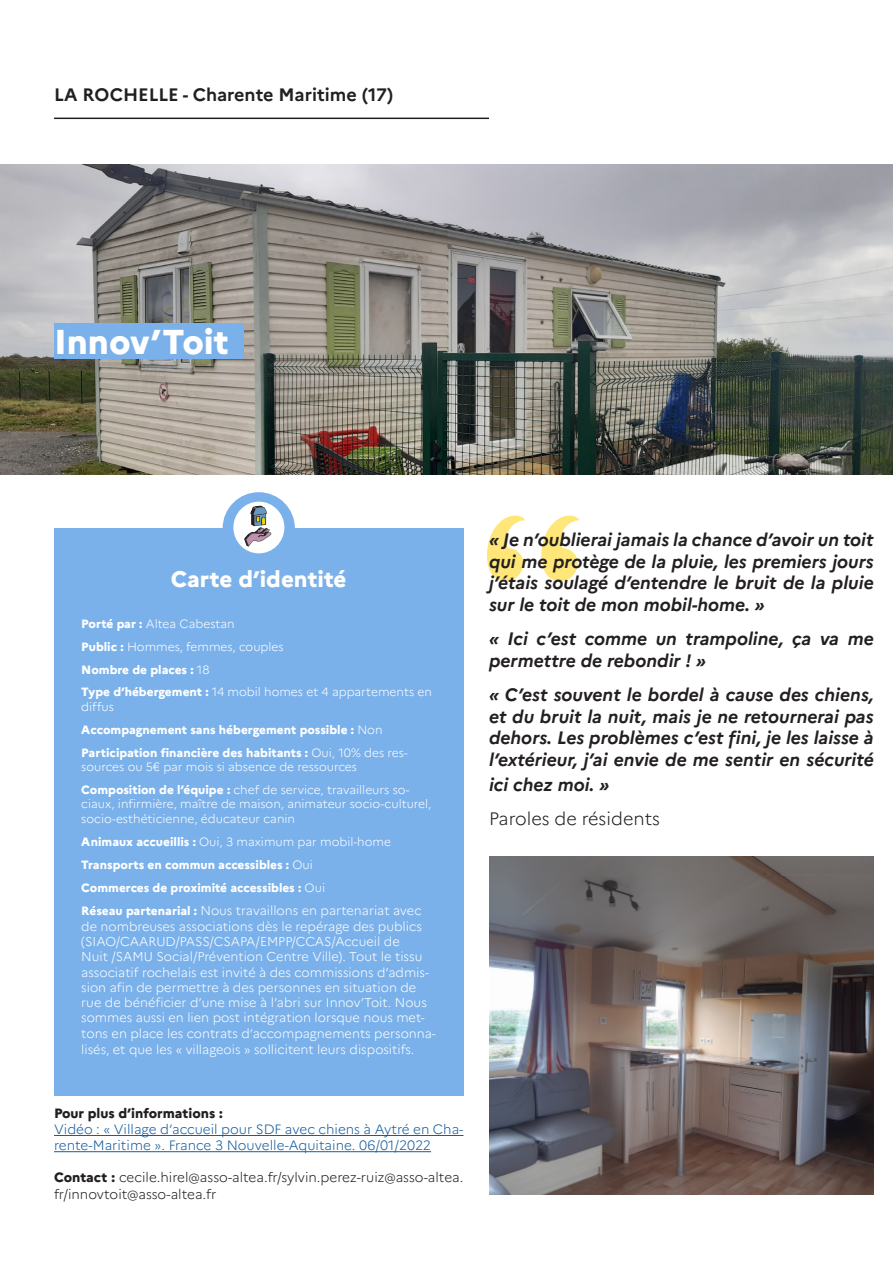
<style>
.page{position:relative;width:893px;height:1263px;background:#fff}
.page>*{position:absolute;margin:0;border:0;box-sizing:border-box;transform-origin:0 0}
.t1{font:217.5px "LEMONMILK";color:#fed304}
.t2{font:800 34.5px "Marianne";color:#fff}
.t3{font:800 22.5px "Marianne";color:#fff}
.t4{font:italic 700 18px/21.6px "Marianne";color:#231f20;text-align:justify}
.t5{font:700 18px "Marianne";color:#231f20}
.t6{font:300 18px "Marianne";color:#231f20}
.t7{font:300 13.5px/16.2px "Marianne";color:#175d9e}
.t8{font:300 13.5px/16.2px "Marianne";color:#231f20}
.t9{font:800 13.5px "Marianne";color:#231f20}
.t10{font:300 12.75px/15.5px "Marianne";color:#fff}
.t11{font:300 12px/14.4px "Marianne";color:#fff}
.t12{font:800 12px "Marianne";color:#fff}
.s1{font-weight:800}
.s2{font-weight:300}
.s3{font-weight:800;font-size:12px}
</style>
<div class="page">
<img style="left:0;top:165px;width:893px;height:309px">
<div style="left:54px;top:528px;width:409px;height:568px;background:#7ab1eb"></div>
<hr style="left:54px;top:1135px;width:409px;height:1px;background:#175d9e">
<hr style="left:54px;top:1151px;width:377px;height:1px;background:#175d9e">
<hr style="left:54px;top:118px;width:435px;height:1px;background:#231f20">
<div style="left:223px;top:492px;width:72px;height:72px;background:#7ab1eb;border-radius:50%"></div>
<img style="left:489px;top:857px;width:385px;height:338px">
<div style="left:54px;top:323px;width:189px;height:36px;background:#7ab1eb"></div>
<div style="left:233px;top:502px;width:51px;height:51px;background:#fff;border-radius:50%"></div>
<svg style="left:244px;top:505px;width:27px;height:42px"></svg>
<p class="t5" style="left:54px;top:80px;width:341px">LA ROCHELLE - Charente Maritime (17)</p>
<p class="t2" style="left:54px;top:315px;width:176px">Innov’Toit</p>
<p class="t3" style="left:171px;top:561px;width:177px">Carte d’identité</p>
<p class="t11" style="left:81px;top:615px;width:155px"><span class="s1">Porté par :</span> Altea Cabestan</p>
<p class="t11" style="left:81px;top:638px;width:204px"><span class="s1">Public :</span> Hommes, femmes, couples</p>
<p class="t12" style="left:81px;top:660px;width:130px">Nombre de places : <span class="s2">18</span></p>
<p class="t11" style="left:81px;top:684px;width:352px"><span class="s1">Type d’hébergement :</span> 14 mobil homes et 4 appartements en diffus</p>
<p class="t12" style="left:81px;top:720px;width:303px">Accompagnement sans hébergement possible : <span class="s2">Non</span></p>
<p class="t11" style="left:81px;top:744px;width:328px"><span class="s1">Participation financière des habitants :</span> Oui, 10% des res&shy;sources ou 5€ par mois si absence de ressources</p>
<p class="t11" style="left:81px;top:781px;width:352px"><span class="s1">Composition de l’équipe :</span> chef de service, travailleurs so&shy;ciaux, infirmière, maître de maison, animateur socio-culturel, socio-esthéticienne, éducateur canin</p>
<p class="t11" style="left:81px;top:833px;width:311px"><span class="s1">Animaux accueillis :</span> Oui, 3 maximum par mobil-home</p>
<p class="t12" style="left:81px;top:855px;width:233px">Transports en commun accessibles : <span class="s2">Oui</span></p>
<p class="t12" style="left:81px;top:878px;width:245px">Commerces de proximité accessibles : <span class="s2">Oui</span></p>
<p class="t10" style="left:81px;top:902px;width:356px"><span class="s3">Réseau partenarial :</span> Nous travaillons en partenariat avec de nombreuses associations dès le repérage des publics (SIAO/CAARUD/PASS/CSAPA/EMPP/CCAS/Accueil de<br>Nuit /SAMU Social/Prévention Centre Ville). Tout le tissu associatif rochelais est invité à des commissions d’admis&shy;sion afin de permettre à des personnes en situation de rue de bénéficier d’une mise à l’abri sur Innov’Toit. Nous sommes aussi en lien post intégration lorsque nous met&shy;tons en place les contrats d’accompagnements personna&shy;lisés, et que les « villageois » sollicitent leurs dispositifs.</p>
<p class="t9" style="left:54px;top:1102px;width:170px">Pour plus d’informations :</p>
<p class="t7" style="left:54px;top:1120px;width:411px">Vidéo : « Village d’accueil pour SDF avec chiens à Aytré en Cha&shy;rente-Maritime ». France 3 Nouvelle-Aquitaine. 06/01/2022</p>
<p class="t8" style="left:54px;top:1168px;width:411px"><span class="s1">Contact :</span> cecile.hirel@asso-altea.fr/sylvin.perez-ruiz@asso-altea. fr/innovtoit@asso-altea.fr</p>
<h1 class="t1" style="left:479px;top:462px;width:110px">‘‘</h1>
<p class="t4" style="left:489px;top:527px;width:386px">« Je n’oublierai jamais la chance d’avoir un toit qui me protège de la pluie, les premiers jours j’étais soulagé d’entendre le bruit de la pluie sur le toit de mon mobil-home. »</p>
<p class="t4" style="left:489px;top:626px;width:386px">« Ici c’est comme un trampoline, ça va me permettre de rebondir ! »</p>
<p class="t4" style="left:489px;top:682px;width:386px">« C’est souvent le bordel à cause des chiens, et du bruit la nuit, mais je ne retournerai pas dehors. Les problèmes c’est fini, je les laisse à l’extérieur, j’ai envie de me sentir en sécurité</p>
<p class="t4" style="left:489px;top:772px;width:122px">ici chez moi. »</p>
<p class="t6" style="left:489px;top:804px;width:172px">Paroles de résidents</p>
</div>
